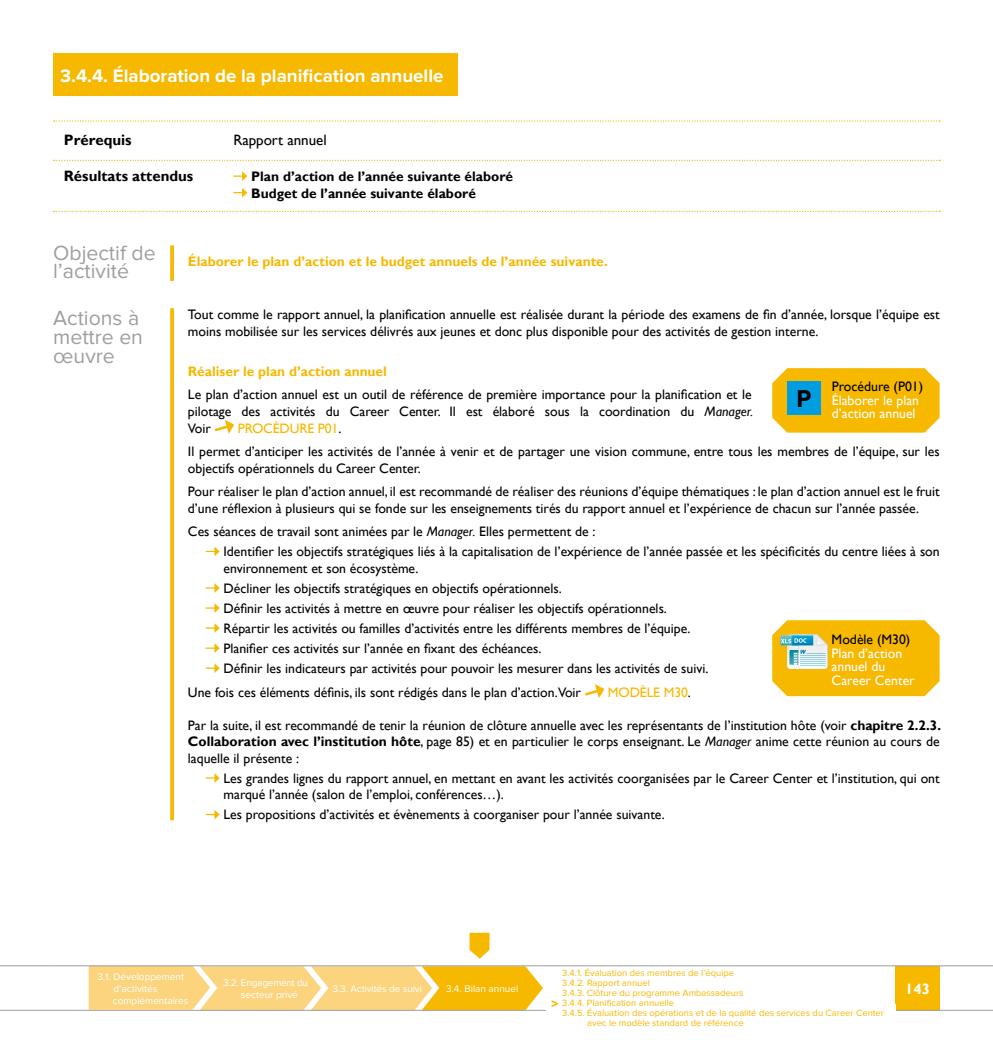
<style>
.page{position:relative;width:993px;height:1063px;background:#fff}
.page>*{position:absolute;margin:0;border:0;box-sizing:border-box;transform-origin:0 0}
.t1{font:700 24.88px "DIN Next LT Pro";color:#000}
.t2{font:21.25px/18.8px "Proxima Nova";color:#9c9e9f}
.t3{font:700 18.75px "Proxima Nova";color:#fff}
.t4{font:700 15px "Gill Sans";color:#000}
.t5{font:15px "Gill Sans";color:#000}
.t6{font:700 15px "Gill Sans";color:#fff}
.t7{font:13.75px/16.5px "Gill Sans";color:#000}
.t8{font:700 13.75px "Gill Sans";color:#f7b800}
.t9{font:700 13.75px/16.5px "Gill Sans";color:#000}
.t10{font:13.75px/13.8px "Gill Sans";color:#fff}
.t11{font:13.75px "Gill Sans";letter-spacing:-.01em;color:#f7b800}
.t12{font:700 12.5px "Gill Sans";color:#f7b800}
.t13{font:10px/12px "Proxima Nova";color:#fff}
.t14{font:9.38px "Proxima Nova";color:#f7b800}
.s1{font-style:italic}
.s2{color:#f7b800}
.s3{color:#000}
.s4{font-weight:700}
</style>
<div class="page">
<div style="left:895px;top:966px;width:44px;height:44px;background:#f7b800"></div>
<hr style="left:54px;top:1010px;width:938px;height:1px;background:#9c9e9f">
<hr style="left:0;top:965px;width:54px;height:1px;background:#9c9e9f">
<hr style="left:0;top:1010px;width:54px;height:1px;background:#9c9e9f">
<svg style="left:89px;top:966px;width:454px;height:44px;background:#f9d06a"></svg>
<svg style="left:469px;top:933px;width:20px;height:26px"></svg>
<hr style="left:54px;top:965px;width:938px;height:1px;background:#9c9e9f">
<div style="left:546px;top:1005px;width:349px;height:18px;background:#fff"></div>
<svg style="left:233px;top:171px;width:14px;height:10px"></svg>
<svg style="left:233px;top:188px;width:14px;height:10px"></svg>
<svg style="left:54px;top:120px;width:885px;height:2px"></svg>
<svg style="left:54px;top:160px;width:885px;height:1px"></svg>
<svg style="left:54px;top:211px;width:885px;height:1px"></svg>
<svg style="left:214px;top:420px;width:20px;height:14px"></svg>
<svg style="left:206px;top:547px;width:14px;height:9px"></svg>
<svg style="left:206px;top:583px;width:14px;height:10px"></svg>
<svg style="left:206px;top:603px;width:14px;height:10px"></svg>
<svg style="left:206px;top:623px;width:14px;height:10px"></svg>
<svg style="left:206px;top:643px;width:14px;height:10px"></svg>
<svg style="left:206px;top:663px;width:14px;height:10px"></svg>
<svg style="left:585px;top:684px;width:19px;height:14px"></svg>
<svg style="left:206px;top:773px;width:14px;height:10px"></svg>
<svg style="left:206px;top:810px;width:14px;height:9px"></svg>
<svg style="left:170px;top:245px;width:4px;height:36px"></svg>
<svg style="left:170px;top:308px;width:4px;height:512px;background:#f7bc0f"></svg>
<div style="left:53px;top:53px;width:404px;height:43px;background:#f7b800"></div>
<svg style="left:772px;top:620px;width:167px;height:76px;background:#eebe23"></svg>
<svg style="left:772px;top:368px;width:167px;height:65px;background:#f5bb0f"></svg>
<div style="left:787px;top:381px;width:33px;height:34px;background:#009ee0"></div>
<h3 class="t3" style="left:60px;top:65px;width:384px">3.4.4. Élaboration de la planification annuelle</h3>
<p class="t4" style="left:64px;top:131px;width:69px">Prérequis</p>
<p class="t5" style="left:233px;top:131px;width:95px">Rapport annuel</p>
<p class="t4" style="left:64px;top:167px;width:131px">Résultats attendus</p>
<p class="t9" style="left:251px;top:169px;width:263px">Plan d’action de l’année suivante élaboré<br>Budget de l’année suivante élaboré</p>
<h2 class="t2" style="left:53px;top:243px;width:104px">Objectif de l’activité</h2>
<h2 class="t2" style="left:53px;top:309px;width:91px">Actions à mettre en œuvre</h2>
<p class="t8" style="left:188px;top:253px;width:421px">Élaborer le plan d’action et le budget annuels de l’année suivante.</p>
<p class="t7" style="left:188px;top:307px;width:753px">Tout comme le rapport annuel, la planification annuelle est réalisée durant la période des examens de fin d’année, lorsque l’équipe est moins mobilisée sur les services délivrés aux jeunes et donc plus disponible pour des activités de gestion interne.</p>
<p class="t8" style="left:188px;top:363px;width:200px">Réaliser le plan d’action annuel</p>
<p class="t7" style="left:188px;top:387px;width:566px;text-align:justify">Le plan d’action annuel est un outil de référence de première importance pour la planification et le pilotage des activités du Career Center. Il est élaboré sous la coordination du <span class="s1">Manager.<br></span>Voir</p>
<p class="t7" style="left:831px;top:378px;width:93px">Procédure (P01)</p>
<p class="t10" style="left:831px;top:393px;width:89px">Élaborer le plan d’action annuel</p>
<h1 class="t1" style="left:796px;top:384px;width:17px">P</h1>
<p class="t7" style="left:188px;top:416px;width:753px;line-height:23.6px;text-indent:50px"><span class="s2">PROCÉDURE P01</span>.<br>Il permet d’anticiper les activités de l’année à venir et de partager une vision commune, entre tous les membres de l’équipe, sur les</p>
<p class="t7" style="left:188px;top:456px;width:753px;line-height:23.6px">objectifs opérationnels du Career Center.<br>Pour réaliser le plan d’action annuel, il est recommandé de réaliser des réunions d’équipe thématiques : le plan d’action annuel est le fruit</p>
<p class="t7" style="left:188px;top:497px;width:732px;line-height:23.6px">d’une réflexion à plusieurs qui se fonde sur les enseignements tirés du rapport annuel et l’expérience de chacun sur l’année passée.<br>Ces séances de travail sont animées par le <span class="s1">Manager.</span> Elles permettent de :</p>
<p class="t7" style="left:223px;top:544px;width:717px">Identifier les objectifs stratégiques liés à la capitalisation de l’expérience de l’année passée et les spécificités du centre liées à son environnement et son écosystème.</p>
<p class="t7" style="left:223px;top:579px;width:486px;line-height:20px">Décliner les objectifs stratégiques en objectifs opérationnels.<br>Définir les activités à mettre en œuvre pour réaliser les objectifs opérationnels.<br>Répartir les activités ou familles d’activités entre les différents membres de l’équipe.<br>Planifier ces activités sur l’année en fixant des échéances.<br>Définir les indicateurs par activités pour pouvoir les mesurer dans les activités de suivi.</p>
<p class="t7" style="left:188px;top:684px;width:394px">Une fois ces éléments définis, ils sont rédigés dans le plan d’action.Voir</p>
<p class="t11" style="left:607px;top:684px;width:84px">MODÈLE M30<span class="s3">.</span></p>
<p class="t7" style="left:188px;top:717px;width:754px;text-align:justify">Par la suite, il est recommandé de tenir la réunion de clôture annuelle avec les représentants de l’institution hôte (voir <span class="s4">chapitre 2.2.3.<br>Collaboration avec l’institution hôte</span>, page 85) et en particulier le corps enseignant. Le <span class="s1">Manager</span> anime cette réunion au cours de laquelle il présente :</p>
<p class="t7" style="left:223px;top:770px;width:717px">Les grandes lignes du rapport annuel, en mettant en avant les activités coorganisées par le Career Center et l’institution, qui ont marqué l’année (salon de l’emploi, conférences…).</p>
<p class="t7" style="left:223px;top:807px;width:442px">Les propositions d’activités et évènements à coorganiser pour l’année suivante.</p>
<p class="t7" style="left:831px;top:631px;width:80px">Modèle (M30)</p>
<p class="t10" style="left:831px;top:646px;width:85px">Plan d’action annuel du<br>Career Center</p>
<p class="t13" style="left:113px;top:971px;width:77px;text-indent:-15px">3.1. Développement d’activités complémentaires</p>
<p class="t14" style="left:562px;top:968px;width:173px">3.4.1. Évaluation des membres de l’équipe</p>
<p class="t13" style="left:241px;top:977px;width:69px;text-indent:-18px">3.2. Engagement du secteur privé</p>
<p class="t13" style="left:332px;top:983px;width:91px">3.3. Activités de suivi</p>
<p class="t13" style="left:446px;top:983px;width:74px">3.4. Bilan annuel</p>
<p class="t6" style="left:905px;top:980px;width:26px">143</p>
<p class="t14" style="left:562px;top:978px;width:89px">3.4.2. Rapport annuel</p>
<p class="t14" style="left:562px;top:988px;width:183px">3.4.3. Clôture du programme Ambassadeurs</p>
<p class="t14" style="left:562px;top:998px;width:113px">3.4.4. Planification annuelle</p>
<p class="t14" style="left:562px;top:1008px;width:323px">3.4.5. Évaluation des opérations et de la qualité des services du Career Center</p>
<p class="t14" style="left:587px;top:1018px;width:158px">avec le modèle standard de référence</p>
<p class="t12" style="left:551px;top:996px;width:9px">&gt;</p>
</div>
